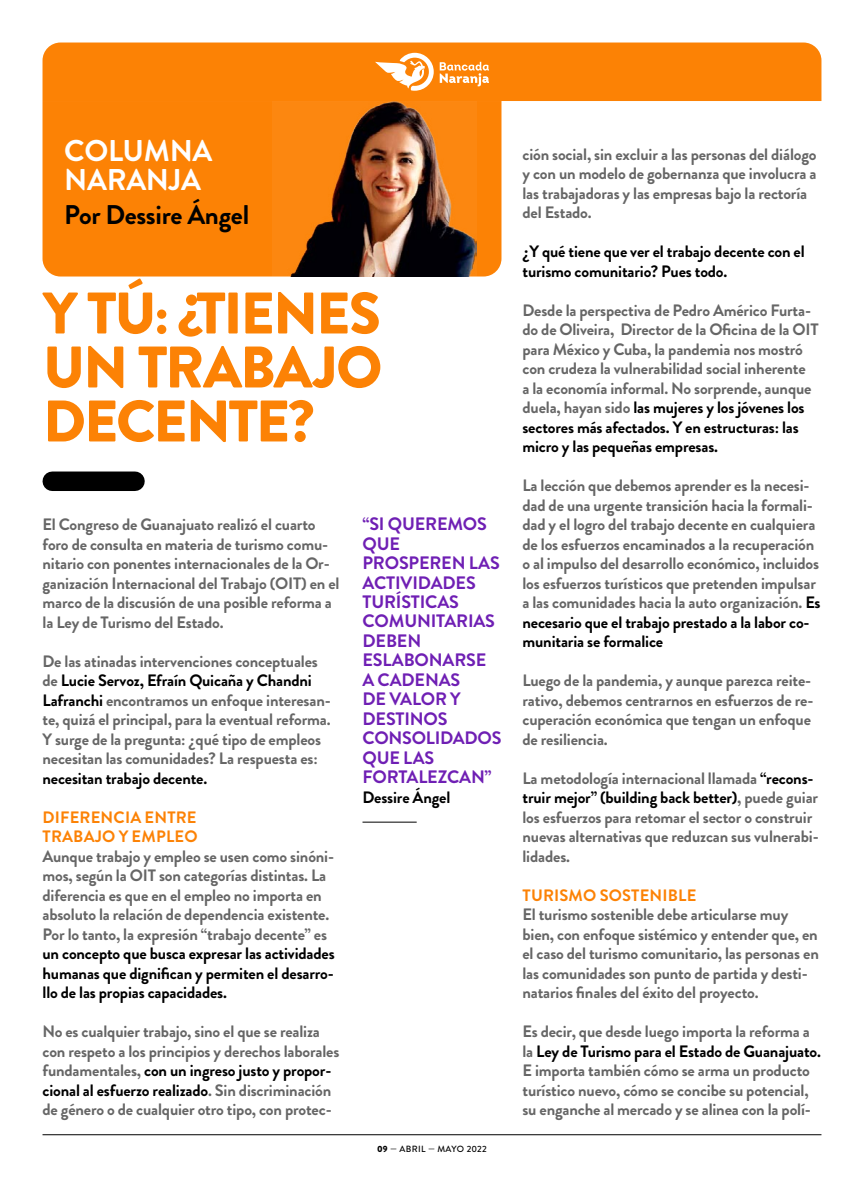
<style>
.page{position:relative;width:864px;height:1188px;background:#fff}
.page>*{position:absolute;margin:0;border:0;box-sizing:border-box;transform-origin:0 0}
.t1{font:900 58.5px/54px "Brandon Grotesque";letter-spacing:-.035em;color:#fc8205;text-align:justify}
.t2{font:700 30px/28.5px "Brandon Grotesque";letter-spacing:-.01em;color:#fff}
.t3{font:700 27px "Brandon Grotesque";letter-spacing:-.01em;color:#000}
.t4{font:700 18px/19.5px "Brandon Grotesque";letter-spacing:-.01em;color:#6f1fb4}
.t5{font:700 16.5px/19.5px "Brandon Grotesque";letter-spacing:-.01em;color:#666}
.t6{font:700 16.5px/19.5px "Brandon Grotesque";letter-spacing:-.01em;color:#000;text-align:justify}
.t7{font:700 16.5px/19.5px "Brandon Grotesque";letter-spacing:.01em;color:#fc8205}
.t8{font:500 9px "Brandon Grotesque";letter-spacing:.035em;color:#000}
.s1{color:#000}
.s2{font-weight:900}
</style>
<div class="page">
<hr style="left:43px;top:1134px;width:778px;height:1px;background:#000">
<div style="left:43px;top:43px;width:778px;height:58px;background:#fc8205"></div>
<svg style="left:375px;top:53px;width:59px;height:38px"></svg>
<svg style="left:440px;top:62px;width:49px;height:25px"></svg>
<div style="left:43px;top:101px;width:458px;height:176px;background:#fc8205"></div>
<img style="left:272px;top:101px;width:204px;height:176px">
<div style="left:52px;top:472px;width:83px;height:19px;background:#000"></div>
<hr style="left:363px;top:822px;width:54px;height:1px;background:#000">
<h2 class="t2" style="left:64px;top:137px;width:150px">COLUMNA<br>NARANJA</h2>
<h3 class="t3" style="left:64px;top:196px;width:187px">Por Dessire Ángel</h3>
<h1 class="t1" style="left:43px;top:287px;width:341px">Y TÚ: ¿TIENES UN TRABAJO DECENTE?</h1>
<p class="t5" style="left:43px;top:515px;width:299px">El Congreso de Guanajuato realizó el cuarto foro de consulta en materia de turismo comu&shy;nitario con ponentes internacionales de la Or&shy;ganización Internacional del Trabajo (OIT) en el marco de la discusión de una posible reforma a la Ley de Turismo del Estado.</p>
<p class="t5" style="left:43px;top:651px;width:290px">De las atinadas intervenciones conceptuales de <span class="s1">Lucie Servoz, Efraín Quicaña y Chandni Lafranchi</span> encontramos un enfoque interesan&shy;te, quizá el principal, para la eventual reforma.<br>Y surge de la pregunta: ¿qué tipo de empleos necesitan las comunidades? La respuesta es:</p>
<p class="t6" style="left:43px;top:768px;width:166px">necesitan trabajo decente.</p>
<p class="t7" style="left:43px;top:807px;width:156px">DIFERENCIA ENTRE<br>TRABAJO Y EMPLEO</p>
<p class="t5" style="left:43px;top:846px;width:293px">Aunque trabajo y empleo se usen como sinóni&shy;mos, según la OIT son categorías distintas. La diferencia es que en el empleo no importa en absoluto la relación de dependencia existente.<br>Por lo tanto, la expresión “trabajo decente” es</p>
<p class="t6" style="left:43px;top:944px;width:294px">un concepto que busca expresar las actividades humanas que dignifican y permiten el desarro&shy;llo de las propias capacidades.</p>
<p class="t5" style="left:43px;top:1022px;width:298px">No es cualquier trabajo, sino el que se realiza con respeto a los principios y derechos laborales fundamentales, <span class="s1">con un ingreso justo y propor&shy;cional al esfuerzo realizado</span>. Sin discriminación de género o de cualquier otro tipo, con protec-</p>
<p class="t4" style="left:363px;top:514px;width:141px">“SI QUEREMOS<br>QUE<br>PROSPEREN LAS<br>ACTIVIDADES<br>TURÍSTICAS<br>COMUNITARIAS<br>DEBEN<br>ESLABONARSE<br>A CADENAS<br>DE VALOR Y<br>DESTINOS<br>CONSOLIDADOS<br>QUE LAS<br>FORTALEZCAN”</p>
<p class="t6" style="left:363px;top:788px;width:89px">Dessire Ángel</p>
<p class="t8" style="left:377px;top:1142px;width:111px"><span class="s2">09</span> — ABRIL — MAYO 2022</p>
<p class="t5" style="left:522px;top:144px;width:296px">ción social, sin excluir a las personas del diálogo y con un modelo de gobernanza que involucra a las trabajadoras y las empresas bajo la rectoría del Estado.</p>
<p class="t6" style="left:522px;top:242px;width:284px">¿Y qué tiene que ver el trabajo decente con el turismo comunitario? Pues todo.</p>
<p class="t5" style="left:522px;top:300px;width:298px">Desde la perspectiva de Pedro Américo Furta&shy;do de Oliveira, Director de la Oficina de la OIT para México y Cuba, la pandemia nos mostró con crudeza la vulnerabilidad social inherente<br>a la economía informal. No sorprende, aunque duela, hayan sido <span class="s1">las mujeres y los jóvenes los sectores más afectados. Y en estructuras: las micro y las pequeñas empresas.</span></p>
<p class="t5" style="left:522px;top:476px;width:300px">La lección que debemos aprender es la necesi&shy;dad de una urgente transición hacia la formali&shy;dad y el logro del trabajo decente en cualquiera de los esfuerzos encaminados a la recuperación o al impulso del desarrollo económico, incluidos los esfuerzos turísticos que pretenden impulsar a las comunidades hacia la auto organización. <span class="s1">Es necesario que el trabajo prestado a la labor co&shy;munitaria se formalice</span></p>
<p class="t5" style="left:522px;top:671px;width:293px">Luego de la pandemia, y aunque parezca reite&shy;rativo, debemos centrarnos en esfuerzos de re&shy;cuperación económica que tengan un enfoque de resiliencia.</p>
<p class="t5" style="left:522px;top:769px;width:298px">La metodología internacional llamada <span class="s1">“recons&shy;truir mejor” (building back better)</span>, puede guiar los esfuerzos para retomar el sector o construir nuevas alternativas que reduzcan sus vulnerabi&shy;lidades.</p>
<p class="t7" style="left:523px;top:886px;width:175px">TURISMO SOSTENIBLE</p>
<p class="t5" style="left:522px;top:905px;width:298px">El turismo sostenible debe articularse muy bien, con enfoque sistémico y entender que, en el caso del turismo comunitario, las personas en las comunidades son punto de partida y desti&shy;natarios finales del éxito del proyecto.</p>
<p class="t5" style="left:522px;top:1022px;width:300px">Es decir, que desde luego importa la reforma a la <span class="s1">Ley de Turismo para el Estado de Guanajuato.<br></span>E importa también cómo se arma un producto turístico nuevo, cómo se concibe su potencial, su enganche al mercado y se alinea con la polí-</p>
</div>
